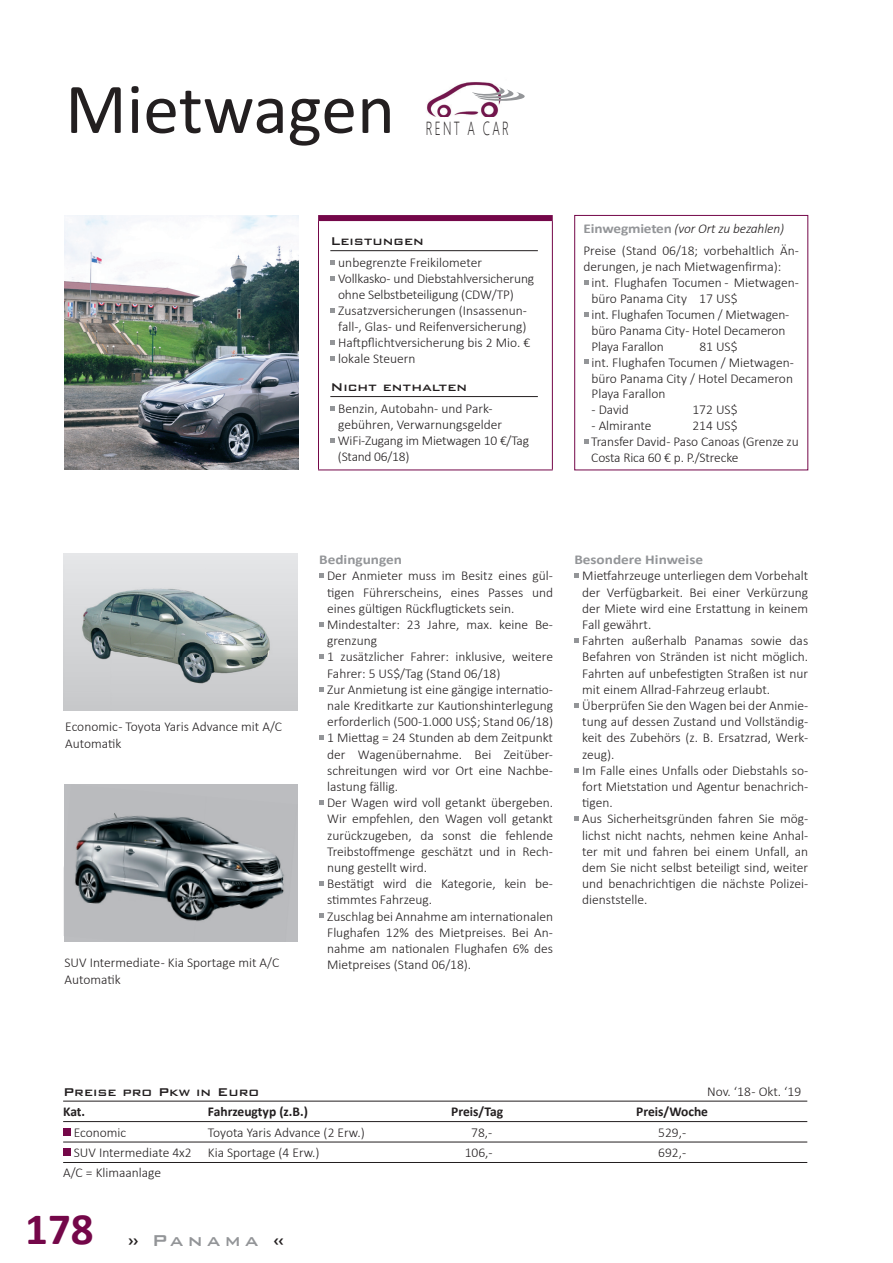
<style>
.page{position:relative;width:893px;height:1263px;background:#fff}
.page>*{position:absolute;margin:0;border:0;box-sizing:border-box;transform-origin:0 0}
.t1{font:72px "Calibri";color:#231f20}
.t2{font:500 21px "Bank Gothic BT";letter-spacing:.2em;color:#939598}
.t3{font:300 18.9px "Segoe UI";letter-spacing:.19em;color:#231f20;scale:.63 1}
.t4{font:500 15px "Bank Gothic BT";color:#231f20}
.t5{font:300 13.5px/16.2px "Calibri";color:#231f20}
.t6{font:700 13.5px "Calibri";color:#231f20}
.t7{font:700 13.5px "Calibri";color:#939598;scale:1.13 1}
.s1{font-weight:700;color:#939598}
.s2{font-style:italic}
.s3{font-family:"Calibri";font-weight:700;font-size:45px;color:#740749}
.s4{color:#231f20}
</style>
<div class="page">
<img style="left:64px;top:553px;width:234px;height:157px">
<div style="left:318px;top:215px;width:235px;height:6px;background:#740749"></div>
<hr style="left:318px;top:221px;width:1px;height:249px;background:#740749">
<hr style="left:552px;top:221px;width:1px;height:249px;background:#740749">
<hr style="left:318px;top:470px;width:235px;height:1px;background:#740749">
<hr style="left:330px;top:250px;width:208px;height:1px;background:#231f20">
<hr style="left:330px;top:396px;width:208px;height:1px;background:#231f20">
<svg style="left:330px;top:260px;width:5px;height:5px"></svg>
<svg style="left:330px;top:276px;width:5px;height:5px"></svg>
<svg style="left:330px;top:308px;width:5px;height:5px"></svg>
<svg style="left:330px;top:340px;width:5px;height:5px"></svg>
<svg style="left:330px;top:356px;width:5px;height:5px"></svg>
<svg style="left:330px;top:406px;width:5px;height:5px"></svg>
<svg style="left:330px;top:438px;width:5px;height:5px"></svg>
<svg style="left:319px;top:573px;width:5px;height:5px"></svg>
<svg style="left:319px;top:622px;width:5px;height:5px"></svg>
<svg style="left:319px;top:654px;width:5px;height:5px"></svg>
<svg style="left:319px;top:687px;width:5px;height:4px"></svg>
<svg style="left:319px;top:735px;width:5px;height:5px"></svg>
<svg style="left:319px;top:800px;width:5px;height:5px"></svg>
<svg style="left:319px;top:881px;width:5px;height:5px"></svg>
<svg style="left:319px;top:913px;width:5px;height:5px"></svg>
<svg style="left:584px;top:280px;width:4px;height:5px"></svg>
<svg style="left:584px;top:312px;width:4px;height:5px"></svg>
<svg style="left:584px;top:359px;width:4px;height:5px"></svg>
<svg style="left:584px;top:439px;width:4px;height:5px"></svg>
<div style="left:574px;top:215px;width:234px;height:255px;border:1px solid #740749"></div>
<svg style="left:574px;top:573px;width:5px;height:5px"></svg>
<svg style="left:574px;top:638px;width:5px;height:5px"></svg>
<svg style="left:574px;top:703px;width:5px;height:5px"></svg>
<svg style="left:574px;top:768px;width:5px;height:4px"></svg>
<svg style="left:574px;top:816px;width:5px;height:5px"></svg>
<hr style="left:63px;top:1101px;width:744px;height:1px;background:#231f20">
<hr style="left:63px;top:1121px;width:744px;height:1px;background:#231f20">
<hr style="left:63px;top:1142px;width:744px;height:1px;background:#231f20">
<hr style="left:63px;top:1162px;width:744px;height:1px;background:#231f20">
<div style="left:63px;top:1128px;width:8px;height:7px;background:#740749"></div>
<div style="left:63px;top:1148px;width:8px;height:8px;background:#740749"></div>
<img style="left:65px;top:215px;width:233px;height:255px">
<img style="left:427px;top:82px;width:73px;height:35px">
<svg style="left:472px;top:87px;width:53px;height:15px"></svg>
<div style="left:64px;top:785px;width:234px;height:157px;background:#bcbdc0"></div>
<img style="left:74px;top:813px;width:120px;height:108px">
<img style="left:194px;top:820px;width:90px;height:102px">
<h1 class="t1" style="left:65px;top:59px;width:331px">Mietwagen</h1>
<h3 class="t3" style="left:426px;top:113px;width:133px">RENT A CAR</h3>
<p class="t4" style="left:330px;top:233px;width:95px">Leistungen</p>
<p class="t5" style="left:338px;top:255px;width:198px">unbegrenzte Freikilometer Vollkasko- und Diebstahlversicherung ohne Selbstbeteiligung (CDW/TP)<br>Zusatzversicherungen (Insassenun&shy;fall-, Glas- und Reifenversicherung)<br>Haftpflichtversicherung bis 2 Mio. € lokale Steuern</p>
<p class="t4" style="left:330px;top:379px;width:138px">Nicht enthalten</p>
<p class="t5" style="left:338px;top:401px;width:193px">Benzin, Autobahn- und Park&shy;gebühren, Verwarnungsgelder<br>WiFi-Zugang im Mietwagen 10 €/Tag (Stand 06/18)</p>
<p class="t5" style="left:584px;top:218px;width:217px;line-height:21.9px"><span class="s1">Einwegmieten</span> <span class="s2">(vor Ort zu bezahlen)<br></span>Preise (Stand 06/18; vorbehaltlich Än-</p>
<p class="t5" style="left:591px;top:259px;width:209px;text-indent:-8px">derungen, je nach Mietwagenfirma): int. Flughafen Tocumen - Mietwagen&shy;büro Panama City 17 US$<br>int. Flughafen Tocumen / Mietwagen&shy;büro Panama City - Hotel Decameron<br>Playa Farallon</p>
<p class="t5" style="left:591px;top:338px;width:204px;text-indent:108px">81 US$<br>int. Flughafen Tocumen / Mietwagen&shy;büro Panama City / Hotel Decameron<br>Playa Farallon</p>
<p class="t5" style="left:591px;top:402px;width:39px">- David</p>
<p class="t5" style="left:692px;top:402px;width:47px">172 US$</p>
<p class="t5" style="left:591px;top:418px;width:62px">- Almirante</p>
<p class="t5" style="left:591px;top:418px;width:209px;text-indent:101px">214 US$<br>Transfer David - Paso Canoas (Grenze zu<br>Costa Rica 60 € p. P./Strecke</p>
<p class="t5" style="left:65px;top:719px;width:218px">Economic - Toyota Yaris Advance mit A/C<br>Automatik</p>
<p class="t5" style="left:65px;top:955px;width:216px">SUV Intermediate - Kia Sportage mit A/C<br>Automatik</p>
<p class="t7" style="left:319px;top:550px;width:75px">Bedingungen</p>
<p class="t5" style="left:327px;top:568px;width:227px">Der Anmieter muss im Besitz eines gül&shy;tigen Führerscheins, eines Passes und eines gültigen Rückflugtickets sein.<br>Mindestalter: 23 Jahre, max. keine Be&shy;grenzung<br>1 zusätzlicher Fahrer: inklusive, weitere Fahrer: 5 US$/Tag (Stand 06/18)<br>Zur Anmietung ist eine gängige internatio&shy;nale Kreditkarte zur Kautionshinterlegung erforderlich (500-1.000 US$; Stand 06/18)<br>1 Miettag = 24 Stunden ab dem Zeitpunkt der Wagenübernahme. Bei Zeitüber&shy;schreitungen wird vor Ort eine Nachbe&shy;lastung fällig.<br>Der Wagen wird voll getankt übergeben.<br>Wir empfehlen, den Wagen voll getankt zurückzugeben, da sonst die fehlende Treibstoffmenge geschätzt und in Rech&shy;nung gestellt wird.<br>Bestätigt wird die Kategorie, kein be&shy;stimmtes Fahrzeug.<br>Zuschlag bei Annahme am internationalen Flughafen 12% des Mietpreises. Bei An&shy;nahme am nationalen Flughafen 6% des Mietpreises (Stand 06/18).</p>
<p class="t7" style="left:574px;top:550px;width:116px">Besondere Hinweise</p>
<p class="t5" style="left:582px;top:568px;width:227px">Mietfahrzeuge unterliegen dem Vorbehalt der Verfügbarkeit. Bei einer Verkürzung der Miete wird eine Erstattung in keinem Fall gewährt.<br>Fahrten außerhalb Panamas sowie das Befahren von Stränden ist nicht möglich.<br>Fahrten auf unbefestigten Straßen ist nur mit einem Allrad-Fahrzeug erlaubt.<br>Überprüfen Sie den Wagen bei der Anmie&shy;tung auf dessen Zustand und Vollständig&shy;keit des Zubehörs (z. B. Ersatzrad, Werk&shy;zeug).<br>Im Falle eines Unfalls oder Diebstahls so&shy;fort Mietstation und Agentur benachrich&shy;tigen.<br>Aus Sicherheitsgründen fahren Sie mög&shy;lichst nicht nachts, nehmen keine Anhal&shy;ter mit und fahren bei einem Unfall, an dem Sie nicht selbst beteiligt sind, weiter und benachrichtigen die nächste Polizei&shy;dienststelle.</p>
<p class="t4" style="left:63px;top:1083px;width:198px">Preise pro Pkw in Euro</p>
<p class="t5" style="left:707px;top:1083px;width:96px">Nov. ‘18 - Okt. ‘19</p>
<p class="t6" style="left:63px;top:1102px;width:24px">Kat.</p>
<p class="t6" style="left:208px;top:1102px;width:101px">Fahrzeugtyp (z.B.)</p>
<p class="t6" style="left:451px;top:1102px;width:53px">Preis/Tag</p>
<p class="t6" style="left:636px;top:1102px;width:73px">Preis/Woche</p>
<p class="t5" style="left:74px;top:1124px;width:54px">Economic</p>
<p class="t5" style="left:208px;top:1124px;width:158px">Toyota Yaris Advance (2 Erw.)</p>
<p class="t5" style="left:471px;top:1124px;width:23px">78,-</p>
<p class="t5" style="left:658px;top:1124px;width:29px">529,-</p>
<p class="t5" style="left:74px;top:1144px;width:247px">SUV Intermediate 4x2 Kia Sportage (4 Erw.)</p>
<p class="t5" style="left:465px;top:1144px;width:29px">106,-</p>
<p class="t5" style="left:658px;top:1144px;width:29px">692,-</p>
<p class="t5" style="left:63px;top:1165px;width:99px">A/C = Klimaanlage</p>
<h2 class="t2" style="left:25px;top:1229px;width:261px"><span class="s3">178</span> <span class="s4">»</span> Panama <span class="s4">«</span></h2>
</div>
